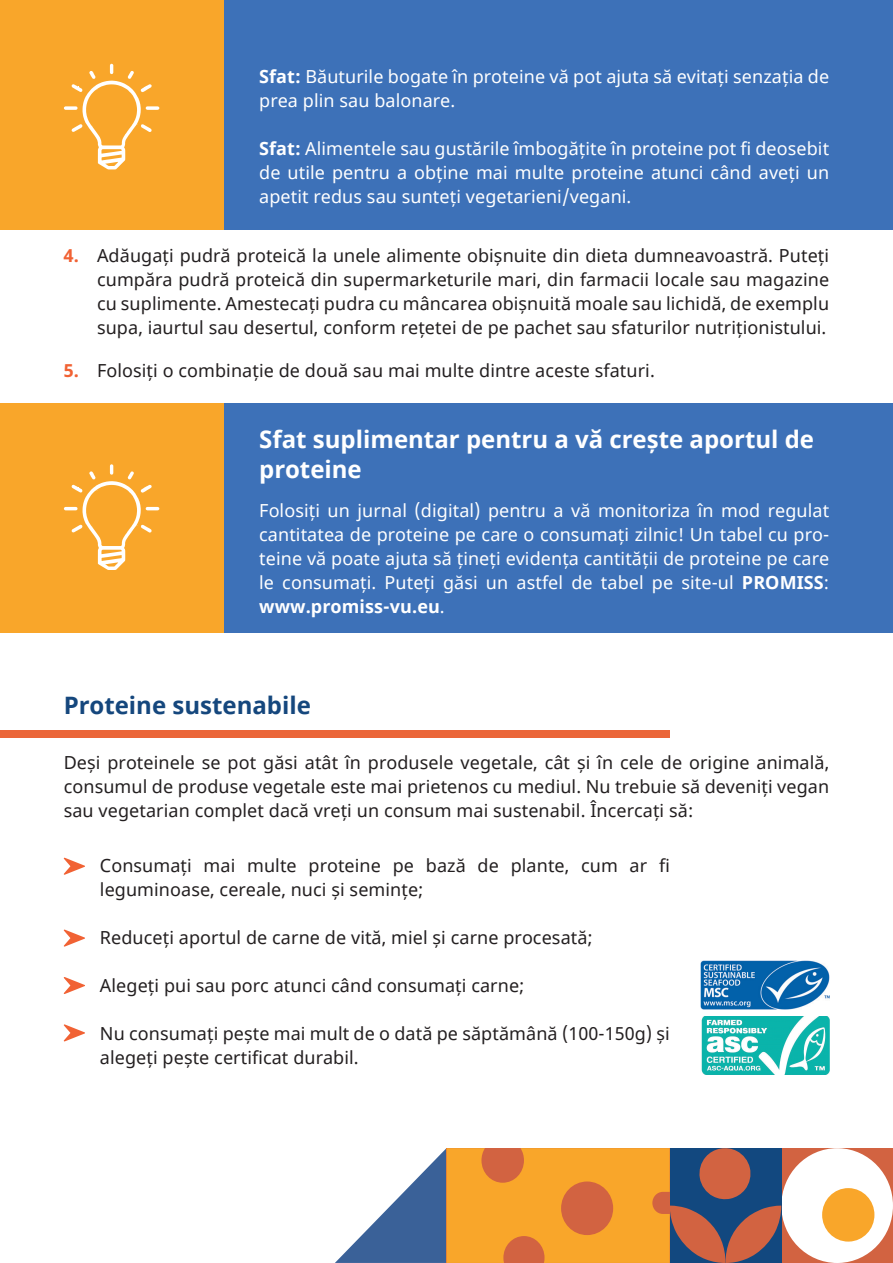
<style>
.page{position:relative;width:893px;height:1263px;background:#fff}
.page>*{position:absolute;margin:0;border:0;box-sizing:border-box;transform-origin:0 0}
.t1{font:700 24px/30px "Noto Sans";color:#fff}
.t2{font:700 24px "Noto Sans";color:#15477d}
.t3{font:18px/24px "Noto Sans";letter-spacing:.005em;color:#231f20;text-align:justify}
.t4{font:18px/24px "Noto Sans";letter-spacing:.005em;color:#fff;text-align:justify}
.t5{font:700 18px "Noto Sans";color:#f16234}
.s1{font-weight:700}
</style>
<div class="page">
<div style="left:223px;top:0;width:670px;height:230px;background:#3d71b8"></div>
<div style="left:223px;top:404px;width:670px;height:229px;background:#3d71b8"></div>
<div style="left:0;top:731px;width:670px;height:7px;background:#eb6639"></div>
<img style="left:701px;top:960px;width:128px;height:49px">
<img style="left:701px;top:1016px;width:128px;height:59px">
<div style="left:0;top:0;width:223px;height:230px;background:#f9a62a"></div>
<div style="left:0;top:404px;width:223px;height:229px;background:#f9a62a"></div>
<svg style="left:64px;top:64px;width:95px;height:105px"></svg>
<svg style="left:64px;top:464px;width:95px;height:106px"></svg>
<svg style="left:64px;top:858px;width:21px;height:17px"></svg>
<svg style="left:64px;top:929px;width:21px;height:17px"></svg>
<svg style="left:64px;top:977px;width:21px;height:17px"></svg>
<svg style="left:64px;top:1024px;width:21px;height:17px"></svg>
<svg style="left:335px;top:1148px;width:558px;height:115px"></svg>
<p class="t5" style="left:64px;top:243px;width:17px">4.</p>
<p class="t5" style="left:64px;top:358px;width:17px">5.</p>
<p class="t4" style="left:259px;top:65px;width:571px"><span class="s1">Sfat:</span> Băuturile bogate în proteine vă pot ajuta să evitați senzația de prea plin sau balonare.</p>
<p class="t4" style="left:259px;top:137px;width:571px"><span class="s1">Sfat:</span> Alimentele sau gustările îmbogățite în proteine pot fi deosebit de utile pentru a obține mai multe proteine atunci când aveți un apetit redus sau sunteți vegetarieni/vegani.</p>
<p class="t3" style="left:97px;top:244px;width:734px">Adăugați pudră proteică la unele alimente obișnuite din dieta dumneavoastră. Puteți cumpăra pudră proteică din supermarketurile mari, din farmacii locale sau magazine cu suplimente. Amestecați pudra cu mâncarea obișnuită moale sau lichidă, de exemplu supa, iaurtul sau desertul, conform rețetei de pe pachet sau sfaturilor nutriționistului.</p>
<p class="t3" style="left:97px;top:359px;width:559px">Folosiți o combinație de două sau mai multe dintre aceste sfaturi.</p>
<h1 class="t1" style="left:259px;top:425px;width:556px">Sfat suplimentar pentru a vă crește aportul de proteine</h1>
<p class="t4" style="left:259px;top:499px;width:571px">Folosiți un jurnal (digital) pentru a vă monitoriza în mod regulat cantitatea de proteine pe care o consumați zilnic! Un tabel cu pro&shy;teine vă poate ajuta să țineți evidența cantității de proteine pe care le consumați. Puteți găsi un astfel de tabel pe site-ul <span class="s1">PROMISS</span>: <span class="s1">www.promiss-vu.eu</span>.</p>
<h1 class="t2" style="left:64px;top:688px;width:249px">Proteine sustenabile</h1>
<p class="t3" style="left:64px;top:751px;width:767px">Deși proteinele se pot găsi atât în produsele vegetale, cât și în cele de origine animală, consumul de produse vegetale este mai prietenos cu mediul. Nu trebuie să deveniți vegan sau vegetarian complet dacă vreți un consum mai sustenabil. Încercați să:</p>
<p class="t3" style="left:100px;top:854px;width:571px">Consumați mai multe proteine pe bază de plante, cum ar fi leguminoase, cereale, nuci și semințe;</p>
<p class="t3" style="left:100px;top:926px;width:494px">Reduceți aportul de carne de vită, miel și carne procesată;</p>
<p class="t3" style="left:100px;top:974px;width:426px">Alegeți pui sau porc atunci când consumați carne;</p>
<p class="t3" style="left:100px;top:1022px;width:571px">Nu consumați pește mai mult de o dată pe săptămână (100-150g) și alegeți pește certificat durabil.</p>
</div>
